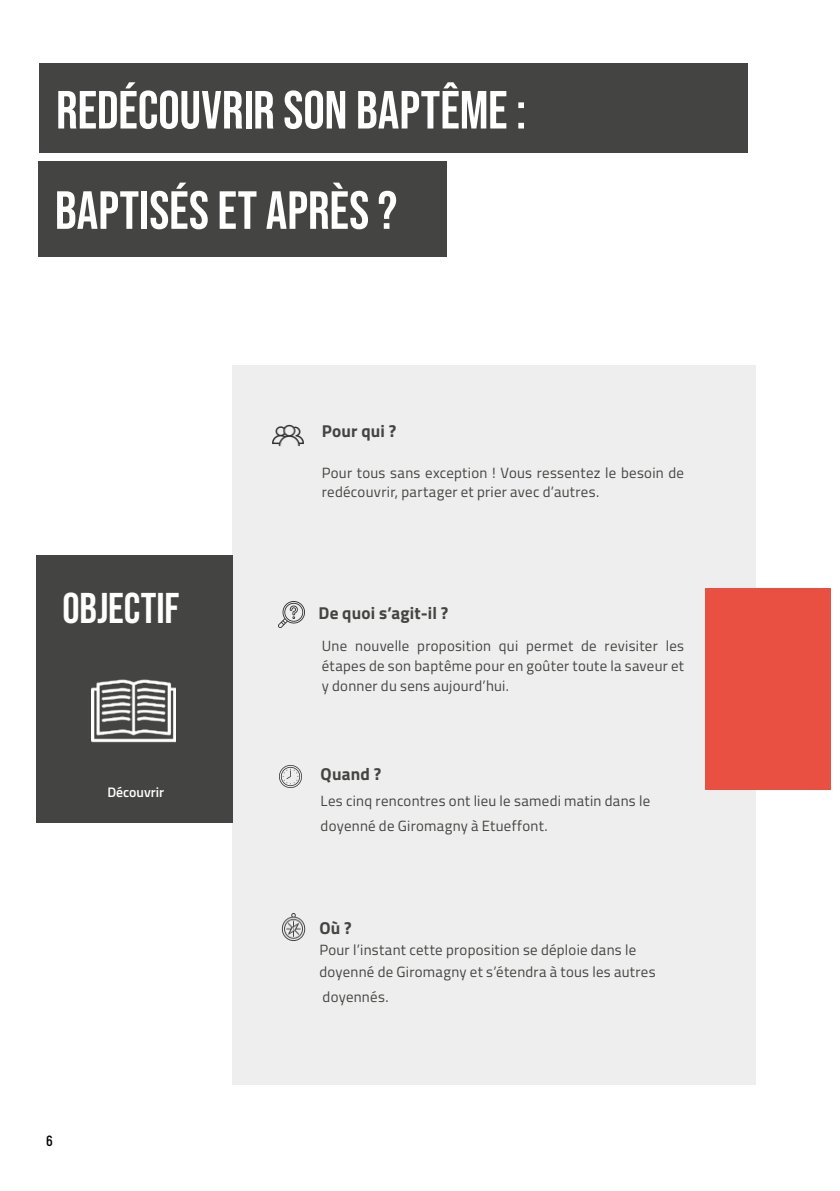
<style>
.page{position:relative;width:840px;height:1191px;background:#fff}
.page>*{position:absolute;margin:0;border:0;box-sizing:border-box;transform-origin:0 0}
.t1{font:53.6px "Bebas Neue";color:#fff}
.t2{font:43px "Bebas Neue";color:#fff}
.t3{font:700 17.2px "Titillium Web";letter-spacing:.01em;color:#444442}
.t4{font:14.8px/19.8px "Titillium Web";letter-spacing:.02em;color:#444442}
.t5{font:700 14.8px "Akrobat";color:#000}
.t6{font:600 13.8px "Titillium Web";color:#fff}
</style>
<div class="page">
<div style="left:232px;top:372px;width:523px;height:712px;background:#eee"></div>
<div style="left:36px;top:555px;width:196px;height:267px;background:#444442"></div>
<div style="left:704px;top:588px;width:126px;height:201px;background:#ea5042"></div>
<div style="left:39px;top:64px;width:708px;height:89px;background:#444442"></div>
<div style="left:38px;top:161px;width:408px;height:96px;background:#444442"></div>
<img style="left:272px;top:424px;width:31px;height:23px">
<img style="left:281px;top:914px;width:25px;height:26px">
<img style="left:92px;top:679px;width:83px;height:64px">
<img style="left:278px;top:601px;width:26px;height:27px">
<img style="left:279px;top:765px;width:22px;height:23px">
<h1 class="t1" style="left:56px;top:80px;width:471px">REDÉCOUVRIR SON BAPTÊME :</h1>
<h1 class="t1" style="left:55px;top:180px;width:343px">BAPTISÉS ET APRÈS ?</h1>
<p class="t3" style="left:321px;top:418px;width:76px">Pour qui ?</p>
<h2 class="t2" style="left:62px;top:584px;width:118px">OBJECTIF</h2>
<p class="t6" style="left:107px;top:782px;width:58px">Découvrir</p>
<p class="t5" style="left:46px;top:1131px;width:8px">6</p>
<p class="t4" style="left:321px;top:462px;width:363px">Pour tous sans exception ! Vous ressentez le besoin de redécouvrir, partager et prier avec d’autres.</p>
<p class="t3" style="left:318px;top:599px;width:131px">De quoi s’agit-il ?</p>
<p class="t4" style="left:321px;top:635px;width:363px;text-align:justify">Une nouvelle proposition qui permet de revisiter les étapes de son baptême pour en goûter toute la saveur et y donner du sens aujourd’hui.</p>
<p class="t3" style="left:320px;top:761px;width:62px">Quand ?</p>
<p class="t4" style="left:320px;top:787px;width:331px;line-height:25.4px">Les cinq rencontres ont lieu le samedi matin dans le doyenné de Giromagny à Etueffont.</p>
<p class="t3" style="left:319px;top:914px;width:34px">Où ?</p>
<p class="t4" style="left:319px;top:938px;width:338px;line-height:21.6px">Pour l’instant cette proposition se déploie dans le doyenné de Giromagny et s’étendra à tous les autres</p>
<p class="t4" style="left:322px;top:986px;width:67px">doyennés.</p>
</div>
